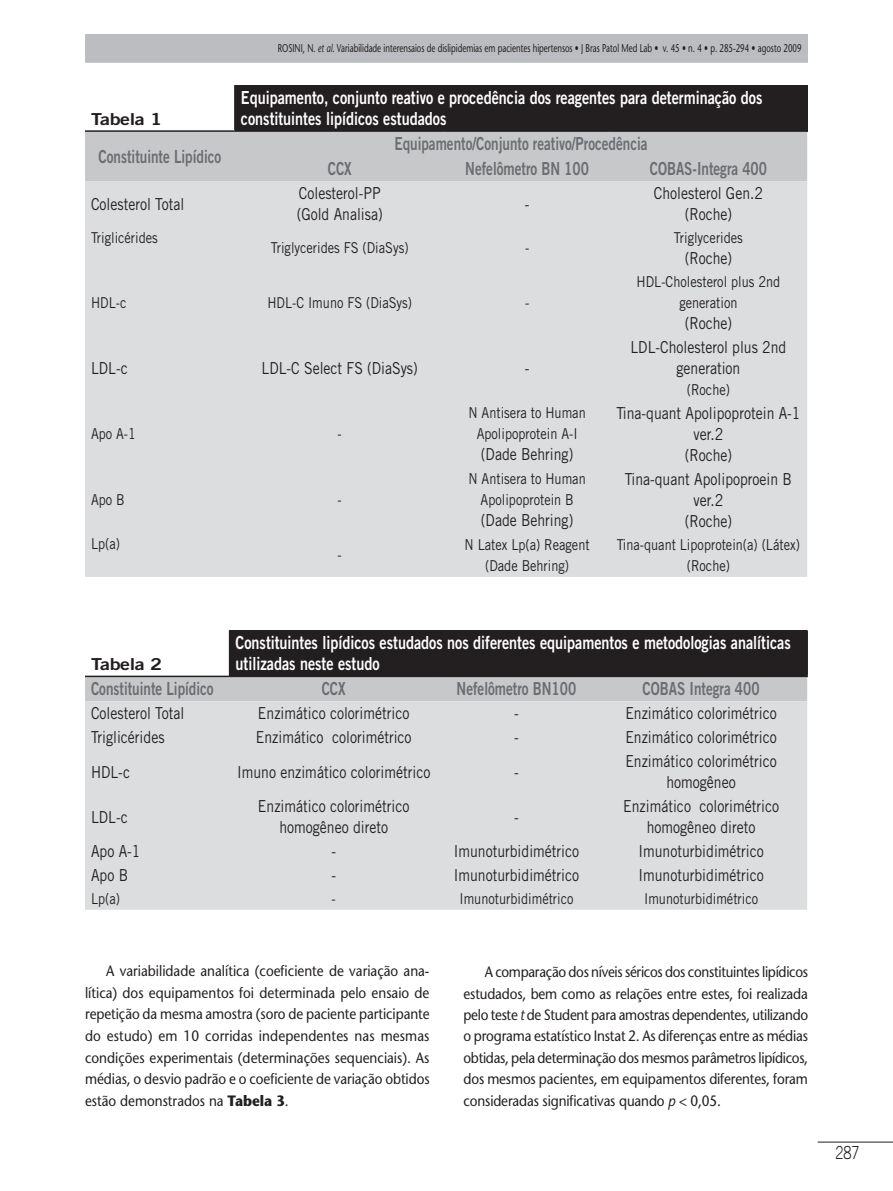
<style>
.page{position:relative;width:893px;height:1191px;background:#fff}
.page>*{position:absolute;margin:0;border:0;box-sizing:border-box;transform-origin:0 0}
.t1{font:18px/21px "Trade Gothic LT Std Bd 2";color:#fff;scale:.8 1}
.t2{font:18px "Trade Gothic LT Std Bd 2";color:#6c6d70;scale:.75 1}
.t3{font:300 18px "Trade Gothic LT Std";color:#231f20;scale:.8 1}
.t4{font:16.5px/21px "Trade Gothic LT Std";color:#231f20;text-align:center;scale:.85 1}
.t5{font:16.5px "Trade Gothic LT Std Bd 2";letter-spacing:-.02em;color:#231f20;scale:1.2 1}
.t6{font:500 15px/21.6px "Stone Sans Std";letter-spacing:-.005em;color:#231f20;text-align:justify;scale:.9 1}
.t7{font:15px/21px "Trade Gothic LT Std";color:#231f20;text-align:center;scale:.85 1}
.t8{font:500 11.25px "Stone Sans Std";color:#231f20;scale:.7 1}
.s1{font-style:italic}
.s2{font-weight:700}
</style>
<div class="page">
<div style="left:86px;top:35px;width:721px;height:27px;background:#bcbdc0"></div>
<div style="left:85px;top:34px;width:723px;height:29px;border:2px solid #bcbdc0"></div>
<hr style="left:818px;top:1141px;width:75px;height:1px;background:#231f20">
<div style="left:235px;top:85px;width:572px;height:46px;background:#231f20"></div>
<div style="left:85px;top:132px;width:722px;height:49px;background:#c7c8ca"></div>
<div style="left:85px;top:181px;width:722px;height:396px;background:#dcdddf"></div>
<hr style="left:234px;top:85px;width:2px;height:45px;background:#231f20">
<hr style="left:806px;top:85px;width:2px;height:45px;background:#231f20">
<hr style="left:85px;top:130px;width:150px;height:2px;background:#231f20">
<hr style="left:235px;top:130px;width:210px;height:2px;background:#231f20">
<hr style="left:445px;top:130px;width:165px;height:2px;background:#231f20">
<hr style="left:610px;top:130px;width:198px;height:2px;background:#231f20">
<div style="left:230px;top:630px;width:577px;height:46px;background:#231f20"></div>
<div style="left:85px;top:677px;width:722px;height:24px;background:#c7c8ca"></div>
<div style="left:85px;top:701px;width:722px;height:208px;background:#dcdddf"></div>
<hr style="left:806px;top:630px;width:2px;height:45px;background:#231f20">
<hr style="left:229px;top:630px;width:1px;height:45px;background:#231f20">
<hr style="left:85px;top:675px;width:145px;height:2px;background:#231f20">
<hr style="left:230px;top:675px;width:208px;height:2px;background:#231f20">
<hr style="left:438px;top:675px;width:157px;height:2px;background:#231f20">
<hr style="left:595px;top:675px;width:213px;height:2px;background:#231f20">
<p class="t5" style="left:91px;top:109px;width:61px">Tabela 1</p>
<p class="t2" style="left:99px;top:145px;width:165px">Constituinte Lipídico</p>
<p class="t8" style="left:278px;top:42px;width:13px">Rosini</p>
<p class="t8" style="left:303px;top:42px;width:714px">, N. <span class="s1">et al</span>. Variabilidade interensaios de dislipidemias em pacientes hipertensos • J Bras Patol Med Lab • v. 45 • n. 4 • p. 285-294 • agosto 2009</p>
<p class="t1" style="left:241px;top:87px;width:653px">Equipamento, conjunto reativo e procedência dos reagentes para determinação dos constituintes lipídicos estudados</p>
<p class="t2" style="left:394px;top:132px;width:339px">Equipamento/Conjunto reativo/Procedência</p>
<p class="t2" style="left:328px;top:157px;width:34px">CCX</p>
<p class="t2" style="left:465px;top:157px;width:166px">Nefelômetro BN 100</p>
<p class="t2" style="left:650px;top:157px;width:158px">COBAS-Integra 400</p>
<p class="t4" style="left:91px;top:193px;width:111px">Colesterol Total</p>
<p class="t4" style="left:297px;top:182px;width:103px;text-align:left">Colesterol-PP (Gold Analisa)</p>
<p class="t4" style="left:525px;top:193px;width:7px">-</p>
<p class="t7" style="left:91px;top:227px;width:80px">Triglicérides</p>
<p class="t7" style="left:271px;top:237px;width:163px">Triglycerides FS (DiaSys)</p>
<p class="t7" style="left:525px;top:237px;width:6px">-</p>
<p class="t7" style="left:91px;top:292px;width:43px">HDL-c</p>
<p class="t7" style="left:267px;top:292px;width:172px">HDL-C Imuno FS (DiaSys)</p>
<p class="t7" style="left:525px;top:292px;width:6px">-</p>
<p class="t4" style="left:91px;top:357px;width:45px">LDL-c</p>
<p class="t4" style="left:262px;top:357px;width:185px">LDL-C Select FS (DiaSys)</p>
<p class="t4" style="left:525px;top:357px;width:7px">-</p>
<p class="t7" style="left:91px;top:423px;width:54px">Apo A-1</p>
<p class="t7" style="left:338px;top:423px;width:6px">-</p>
<p class="t7" style="left:91px;top:489px;width:41px">Apo B</p>
<p class="t7" style="left:338px;top:489px;width:6px">-</p>
<p class="t7" style="left:469px;top:402px;width:139px">N Antisera to Human<br>Apolipoprotein A-I</p>
<p class="t4" style="left:481px;top:443px;width:110px">(Dade Behring)</p>
<p class="t7" style="left:469px;top:468px;width:139px">N Antisera to Human<br>Apolipoprotein B</p>
<p class="t4" style="left:481px;top:509px;width:110px">(Dade Behring)</p>
<p class="t4" style="left:654px;top:182px;width:130px">Cholesterol Gen.2 (Roche)</p>
<p class="t7" style="left:674px;top:227px;width:83px">Triglycerides</p>
<p class="t4" style="left:685px;top:247px;width:57px">(Roche)</p>
<p class="t7" style="left:636px;top:271px;width:171px">HDL-Cholesterol plus 2nd generation</p>
<p class="t4" style="left:685px;top:312px;width:57px">(Roche)</p>
<p class="t4" style="left:630px;top:336px;width:185px">LDL-Cholesterol plus 2nd generation</p>
<p class="t7" style="left:687px;top:378px;width:52px">(Roche)</p>
<p class="t4" style="left:616px;top:402px;width:218px">Tina-quant Apolipoprotein A-1 ver.2<br>(Roche)</p>
<p class="t4" style="left:625px;top:468px;width:198px">Tina-quant Apolipoproein B ver.2<br>(Roche)</p>
<p class="t7" style="left:91px;top:533px;width:36px">Lp(a)</p>
<p class="t5" style="left:91px;top:654px;width:61px">Tabela 2</p>
<p class="t7" style="left:338px;top:544px;width:6px">-</p>
<p class="t7" style="left:465px;top:533px;width:149px">N Latex Lp(a) Reagent (Dade Behring)</p>
<p class="t7" style="left:617px;top:533px;width:217px">Tina-quant Lipoprotein(a) (Látex) (Roche)</p>
<p class="t1" style="left:236px;top:632px;width:695px">Constituintes lipídicos estudados nos diferentes equipamentos e metodologias analíticas utilizadas neste estudo</p>
<p class="t2" style="left:91px;top:678px;width:165px">Constituinte Lipídico</p>
<p class="t2" style="left:322px;top:678px;width:34px">CCX</p>
<p class="t2" style="left:457px;top:678px;width:161px">Nefelômetro BN100</p>
<p class="t2" style="left:643px;top:678px;width:157px">COBAS Integra 400</p>
<p class="t4" style="left:91px;top:702px;width:111px">Colesterol Total</p>
<p class="t4" style="left:258px;top:702px;width:180px">Enzimático colorimétrico</p>
<p class="t4" style="left:514px;top:702px;width:7px">-</p>
<p class="t4" style="left:625px;top:702px;width:180px">Enzimático colorimétrico</p>
<p class="t4" style="left:91px;top:726px;width:88px">Triglicérides</p>
<p class="t4" style="left:256px;top:726px;width:185px">Enzimático colorimétrico</p>
<p class="t4" style="left:514px;top:726px;width:7px">-</p>
<p class="t4" style="left:625px;top:726px;width:180px">Enzimático colorimétrico</p>
<p class="t4" style="left:91px;top:761px;width:47px">HDL-c</p>
<p class="t4" style="left:237px;top:761px;width:229px">Imuno enzimático colorimétrico</p>
<p class="t4" style="left:514px;top:761px;width:7px">-</p>
<p class="t4" style="left:625px;top:750px;width:180px">Enzimático colorimétrico homogêneo</p>
<p class="t4" style="left:91px;top:806px;width:45px">LDL-c</p>
<p class="t4" style="left:258px;top:795px;width:180px">Enzimático colorimétrico homogêneo direto</p>
<p class="t4" style="left:514px;top:806px;width:7px">-</p>
<p class="t4" style="left:623px;top:795px;width:185px">Enzimático colorimétrico homogêneo direto</p>
<p class="t4" style="left:91px;top:840px;width:60px">Apo A-1</p>
<p class="t4" style="left:331px;top:840px;width:7px">-</p>
<p class="t4" style="left:454px;top:840px;width:149px">Imunoturbidimétrico</p>
<p class="t4" style="left:638px;top:840px;width:149px">Imunoturbidimétrico</p>
<p class="t4" style="left:91px;top:864px;width:45px">Apo B</p>
<p class="t4" style="left:331px;top:864px;width:7px">-</p>
<p class="t4" style="left:454px;top:864px;width:149px">Imunoturbidimétrico</p>
<p class="t4" style="left:638px;top:864px;width:149px">Imunoturbidimétrico</p>
<p class="t7" style="left:91px;top:887px;width:36px">Lp(a)</p>
<p class="t7" style="left:332px;top:887px;width:6px">-</p>
<p class="t7" style="left:459px;top:887px;width:136px">Imunoturbidimétrico</p>
<p class="t7" style="left:644px;top:887px;width:136px">Imunoturbidimétrico</p>
<p class="t6" style="left:85px;top:960px;width:384px;text-indent:21px">A variabilidade analítica (coeficiente de variação ana&shy;lítica) dos equipamentos foi determinada pelo ensaio de repetição da mesma amostra (soro de paciente participante do estudo) em 10 corridas independentes nas mesmas condições experimentais (determinações sequenciais). As médias, o desvio padrão e o coeficiente de variação obtidos estão demonstrados na <span class="s2">Tabela 3</span>.</p>
<p class="t6" style="left:463px;top:961px;width:384px;text-indent:21px">A comparação dos níveis séricos dos constituintes lipídicos estudados, bem como as relações entre estes, foi realizada pelo teste <span class="s1">t</span> de Student para amostras dependentes, utilizando o programa estatístico Instat 2. As diferenças entre as médias obtidas, pela determinação dos mesmos parâmetros lipídicos, dos mesmos pacientes, em equipamentos diferentes, foram consideradas significativas quando <span class="s1">p</span> &lt; 0,05.</p>
<p class="t3" style="left:836px;top:1141px;width:32px">287</p>
</div>
